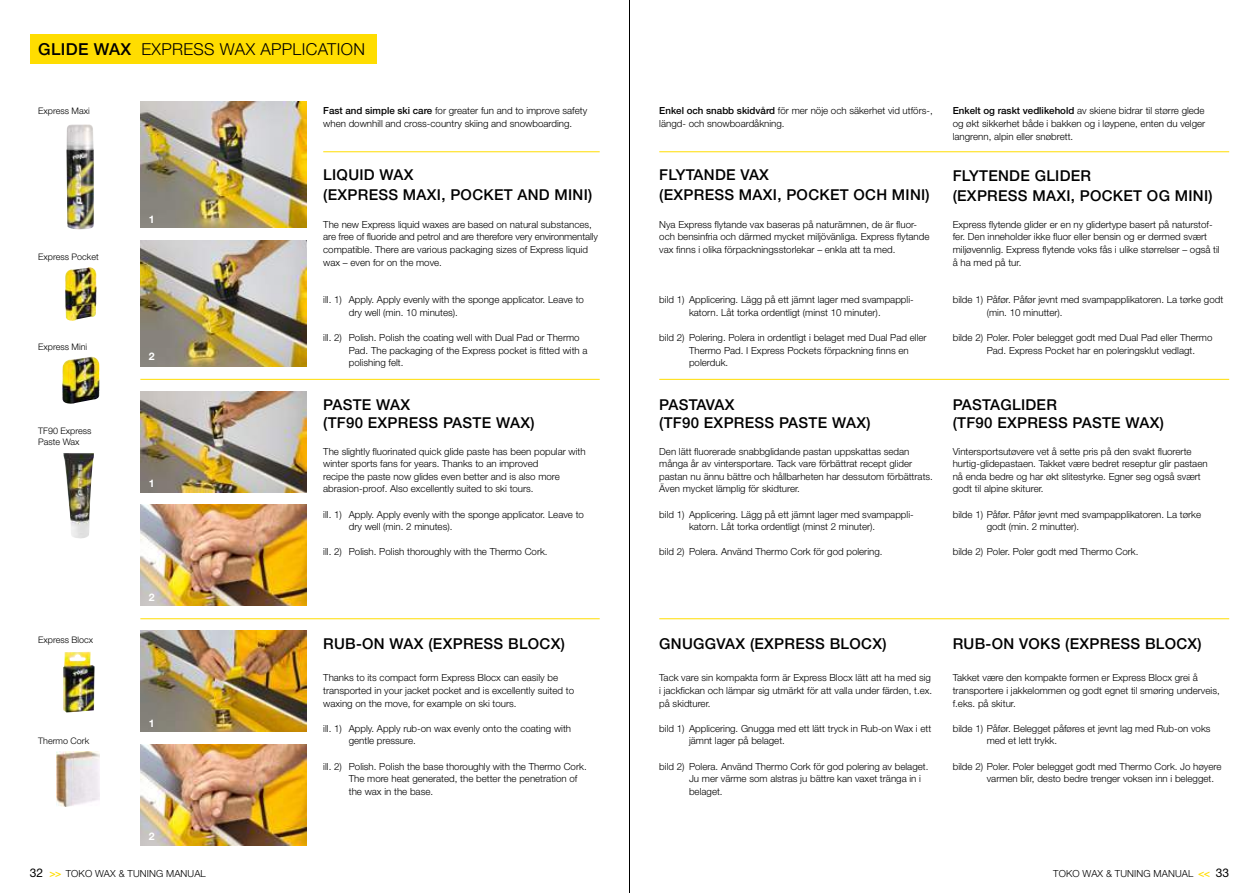
<style>
.page{position:relative;width:1259px;height:893px;background:#fff}
.page>*{position:absolute;margin:0;border:0;box-sizing:border-box;transform-origin:0 0}
.t1{font:300 16.5px "Helvetica Neue LT Std";letter-spacing:.02em;color:#000}
.t2{font:500 15px/19.8px "Helvetica Neue LT Std";letter-spacing:.02em;color:#000}
.t3{font:700 10.5px "Helvetica Neue LT Std";color:#fff}
.t4{font:300 9.75px/12.6px "Helvetica Neue LT Std";color:#000}
.t5{font:300 9px/11.2px "Helvetica Neue LT Std";color:#000}
.s1{font-weight:500}
.s2{font-weight:400;font-size:12px}
.s3{font-weight:500;font-size:10.5px;color:#fd0}
</style>
<div class="page">
<img style="left:140px;top:744px;width:166px;height:101px">
<img style="left:140px;top:505px;width:166px;height:101px">
<img style="left:63px;top:652px;width:32px;height:60px">
<img style="left:66px;top:124px;width:28px;height:106px">
<img style="left:62px;top:357px;width:38px;height:47px">
<img style="left:65px;top:267px;width:32px;height:54px">
<img style="left:140px;top:102px;width:166px;height:126px">
<img style="left:140px;top:392px;width:166px;height:100px">
<img style="left:140px;top:631px;width:166px;height:101px">
<img style="left:140px;top:240px;width:166px;height:126px">
<img style="left:63px;top:453px;width:31px;height:86px">
<img style="left:56px;top:752px;width:43px;height:55px">
<hr style="left:140px;top:379px;width:460px;height:1px;background:#fd0">
<hr style="left:323px;top:151px;width:277px;height:1px;background:#fd0">
<hr style="left:659px;top:151px;width:570px;height:1px;background:#fd0">
<hr style="left:140px;top:618px;width:460px;height:1px;background:#fd0">
<hr style="left:659px;top:379px;width:570px;height:1px;background:#fd0">
<hr style="left:659px;top:618px;width:570px;height:1px;background:#fd0">
<div style="left:30px;top:34px;width:346px;height:30px;background:#fd0"></div>
<hr style="left:629px;top:0;width:1px;height:893px;background:#000">
<h1 class="t1" style="left:38px;top:39px;width:234px"><span class="s1">GLIDE WAX</span> Express Wax App</h1>
<h1 class="t1" style="left:292px;top:39px;width:74px">lication</h1>
<p class="t5" style="left:38px;top:105px;width:53px">Express Maxi</p>
<p class="t5" style="left:38px;top:251px;width:62px">Express Pocket</p>
<p class="t5" style="left:38px;top:341px;width:50px">Express Mini</p>
<p class="t5" style="left:38px;top:425px;width:55px">TF90 Express<br>Paste Wax</p>
<p class="t5" style="left:38px;top:634px;width:57px">Express Blocx</p>
<p class="t5" style="left:38px;top:735px;width:53px">Thermo Cork</p>
<p class="t3" style="left:149px;top:212px;width:7px">1</p>
<p class="t3" style="left:149px;top:350px;width:7px">2</p>
<p class="t3" style="left:149px;top:477px;width:7px">1</p>
<p class="t3" style="left:149px;top:590px;width:7px">2</p>
<p class="t3" style="left:149px;top:716px;width:7px">1</p>
<p class="t3" style="left:149px;top:830px;width:7px">2</p>
<p class="t4" style="left:323px;top:104px;width:265px"><span class="s1">FAST AND SIMPLE SKI CARE</span> for greater fun and to improve safety when downhill and cross-country skiing and snowboarding.</p>
<h2 class="t2" style="left:323px;top:165px;width:271px">LIQUID WAX<br>(EXPRESS MAXI, POC KET AND MINI)</h2>
<p class="t4" style="left:323px;top:218px;width:276px">The new Express liquid waxes are based on natural substances, are free of fluoride and petrol and are therefore very environmentally compatible. There are various packaging sizes of Express liquid wax – even for on the move.</p>
<p class="t4" style="left:349px;top:293px;width:237px;text-indent:-26px">ill. 1) Apply. Apply evenly with the sponge applicator. Leave to dry well (min. 10 minutes).</p>
<p class="t4" style="left:349px;top:331px;width:240px;text-indent:-26px">ill. 2) Polish. Polish the coating well with Dual Pad or Thermo<br>Pad. The packaging of the Express pocket is fitted with a polishing felt.</p>
<h2 class="t2" style="left:323px;top:395px;width:213px;line-height:18px">PAST E WAX<br>(TF90 EXPRESS PASTE WAX)</h2>
<p class="t4" style="left:323px;top:445px;width:264px">The slightly fluorinated quick glide paste has been popular with winter sports fans for years. Thanks to an improved<br>recipe the paste now glides even better and is also more abrasion-proof. Also excellently suited to ski tours.</p>
<p class="t4" style="left:349px;top:508px;width:237px;text-indent:-26px">ill. 1) Apply. Apply evenly with the sponge applicator. Leave to dry well (min. 2 minutes).</p>
<p class="t4" style="left:323px;top:545px;width:226px">ill. 2) Polish. Polish thoroughly with the Thermo Cork.</p>
<h2 class="t2" style="left:323px;top:634px;width:243px">RUB-ON WAX (EXPRESS BLOCX)</h2>
<p class="t4" style="left:323px;top:671px;width:252px">Thanks to its compact form Express Blocx can easily be transported in your jacket pocket and is excellently suited to waxing on the move, for example on ski tours.</p>
<p class="t4" style="left:349px;top:722px;width:224px;text-indent:-26px">ill. 1) Apply. Apply rub-on wax evenly onto the coating with gentle pressure.</p>
<p class="t4" style="left:349px;top:760px;width:239px;text-indent:-26px">ill. 2) Polish. Polish the base thoroughly with the Thermo Cork.<br>The more heat generated, the better the penetration of the wax in the base.</p>
<p class="t4" style="left:659px;top:104px;width:275px"><span class="s1">ENKEL OCH SNABB SKIDVÅRD</span> för mer nöje och säkerhet vid utförs-, längd- och snowboardåkning.</p>
<h2 class="t2" style="left:659px;top:165px;width:272px">FLYTANDE VAX<br>(EXPRESS MAXI, POC KET OCH MINI)</h2>
<p class="t4" style="left:659px;top:218px;width:272px">Nya Express flytande vax baseras på naturämnen, de är fluor&shy;och bensinfria och därmed mycket miljövänliga. Express flytande vax finns i olika förpackningsstorlekar – enkla att ta med.</p>
<p class="t4" style="left:659px;top:293px;width:256px;text-align:center">bild 1) Applicering. Lägg på ett jämnt lager med svampappli&shy;katorn. Låt torka ordentligt (minst 10 minuter).</p>
<p class="t4" style="left:689px;top:331px;width:239px;text-indent:-30px">bild 2) Polering. Polera in ordentligt i belaget med Dual Pad eller<br>Thermo Pad. I Express Pockets förpackning finns en polerduk.</p>
<h2 class="t2" style="left:659px;top:395px;width:213px;line-height:18px">PASTAVAX<br>(TF90 EXPRESS PASTE WAX)</h2>
<p class="t4" style="left:659px;top:445px;width:275px">Den lätt fluorerade snabbglidande pastan uppskattas sedan många år av vintersportare. Tack vare förbättrat recept glider pastan nu ännu bättre och hållbarheten har dessutom förbättrats.<br>Även mycket lämplig för skidturer.</p>
<p class="t4" style="left:689px;top:508px;width:226px;text-indent:-30px">bild 1) Applicering. Lägg på ett jämnt lager med svampappli&shy;katorn. Låt torka ordentligt (minst 2 minuter).</p>
<p class="t4" style="left:659px;top:545px;width:225px">bild 2) Polera. Använd Thermo Cork för god polering.</p>
<p class="t4" style="left:952px;top:104px;width:254px;text-align:justify"><span class="s1">ENKELT OG RASKT VEDLIKEHOLD</span> av skiene bidrar til større glede og økt sikkerhet både i bakken og i løypene, enten du velger langrenn, alpin eller snøbrett.</p>
<h2 class="t2" style="left:952px;top:166px;width:261px">FLYTENDE GLIDER<br>(EXPRESS MAXI, POC KET OG MINI)</h2>
<p class="t4" style="left:952px;top:218px;width:268px">Express flytende glider er en ny glidertype basert på naturstof&shy;fer. Den inneholder ikke fluor eller bensin og er dermed svært miljøvennlig. Express flytende voks fås i ulike størrelser – også til å ha med på tur.</p>
<p class="t4" style="left:986px;top:293px;width:238px;text-indent:-34px">bilde 1) Påfør. Påfør jevnt med svampapplikatoren. La tørke godt (min. 10 minutter).</p>
<p class="t4" style="left:986px;top:331px;width:227px;text-indent:-34px">bilde 2) Poler. Poler belegget godt med Dual Pad eller Thermo<br>Pad. Express Pocket har en poleringsklut vedlagt.</p>
<h2 class="t2" style="left:952px;top:395px;width:213px;line-height:18px">PASTAGLIDER<br>(TF90 EXPRESS PASTE WAX)</h2>
<p class="t4" style="left:952px;top:445px;width:256px">Vintersportsutøvere vet å sette pris på den svakt fluorerte hurtig-glidepastaen. Takket være bedret reseptur glir pastaen nå enda bedre og har økt slitestyrke. Egner seg også svært godt til alpine skiturer.</p>
<p class="t4" style="left:986px;top:508px;width:216px;text-indent:-34px">bilde 1) Påfør. Påfør jevnt med svampapplikatoren. La tørke godt (min. 2 minutter).</p>
<p class="t4" style="left:952px;top:545px;width:187px">bilde 2) Poler. Poler godt med Thermo Cork.</p>
<h2 class="t2" style="left:659px;top:634px;width:229px">GNUGGVAX (EXPRESS BLOCX)</h2>
<p class="t4" style="left:659px;top:671px;width:274px">Tack vare sin kompakta form är Express Blocx lätt att ha med sig i jackfickan och lämpar sig utmärkt för att valla under färden, t.ex. på skidturer.</p>
<p class="t4" style="left:689px;top:722px;width:244px;text-indent:-30px">bild 1) Applicering. Gnugga med ett lätt tryck in Rub-on Wax i ett jämnt lager på belaget.</p>
<p class="t4" style="left:689px;top:760px;width:241px;text-indent:-30px">bild 2) Polera. Använd Thermo Cork för god polering av belaget.<br>Ju mer värme som alstras ju bättre kan vaxet tränga in i belaget.</p>
<h2 class="t2" style="left:952px;top:634px;width:250px">RUB-ON VOKS (EXPRESS BLOCX)</h2>
<p class="t4" style="left:952px;top:671px;width:268px">Takket være den kompakte formen er Express Blocx grei å transportere i jakkelommen og godt egnet til smøring underveis, f.eks. på skitur.</p>
<p class="t4" style="left:986px;top:722px;width:225px;text-indent:-34px">bilde 1) Påfør. Belegget påføres et jevnt lag med Rub-on voks med et lett trykk.</p>
<p class="t4" style="left:986px;top:760px;width:236px;text-indent:-34px">bilde 2) Poler. Poler belegget godt med Thermo Cork. Jo høyere varmen blir, desto bedre trenger voksen inn i belegget.</p>
<p class="t4" style="left:30px;top:867px;width:50px"><span class="s2">32</span> <span class="s3">&gt;&gt;</span> TOKO</p>
<p class="t4" style="left:95px;top:867px;width:52px">WAX &amp; TUNING</p>
<p class="t4" style="left:166px;top:867px;width:35px">MAN UAL</p>
<p class="t4" style="left:1053px;top:867px;width:14px">TOKO</p>
<p class="t4" style="left:1082px;top:867px;width:52px">WAX &amp; TUNING</p>
<p class="t4" style="left:1153px;top:867px;width:77px">MAN UAL <span class="s3">&lt;&lt;</span> <span class="s2">33</span></p>
</div>
